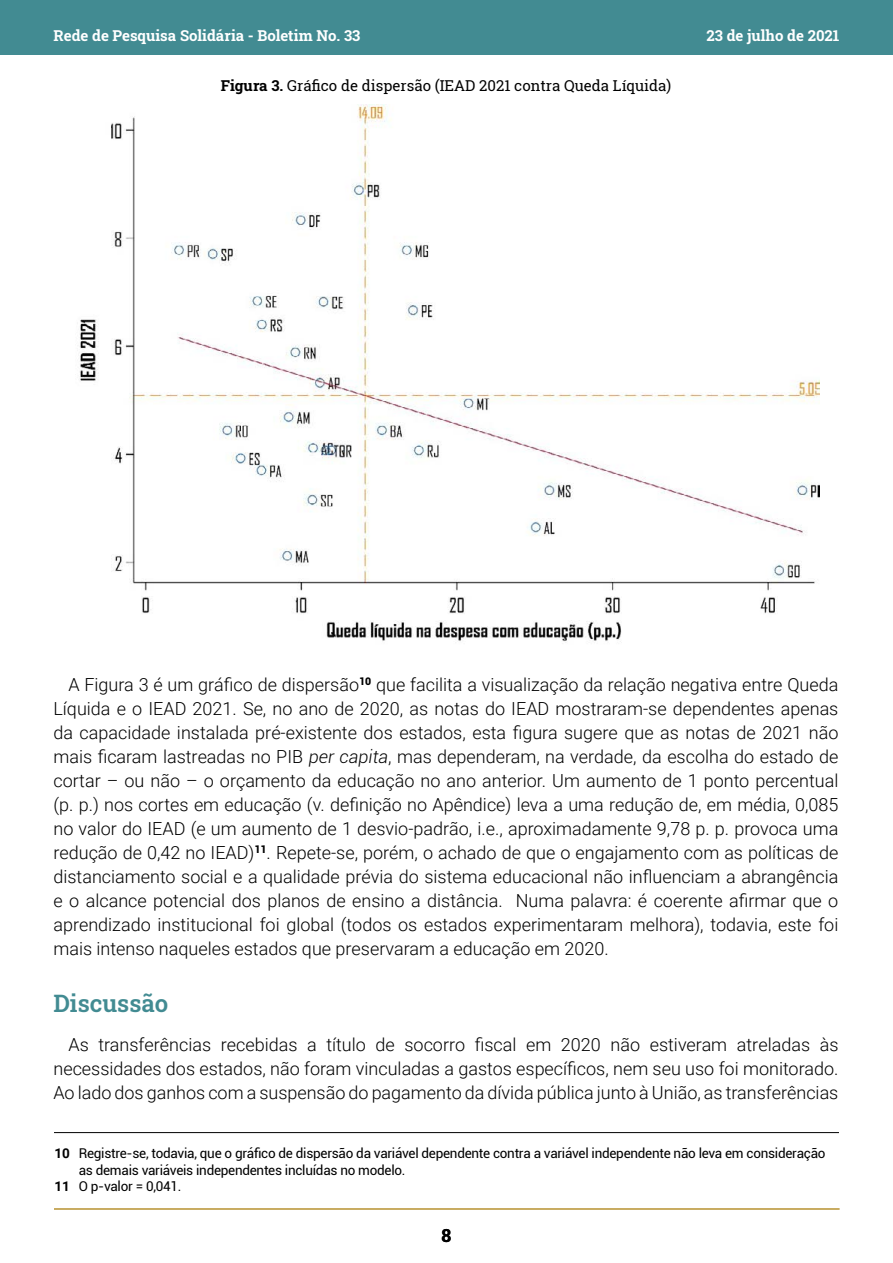
<style>
.page{position:relative;width:893px;height:1263px;background:#fff}
.page>*{position:absolute;margin:0;border:0;box-sizing:border-box;transform-origin:0 0}
.t1{font:600 24px "Roboto Slab";color:#428b92}
.t2{font:300 18px/24px "Roboto";color:#000;text-align:justify}
.t3{font:700 18px "Roboto Slab";color:#000}
.t4{font:15px "Roboto Slab";color:#000}
.t5{font:700 15px "Roboto Slab";color:#fff}
.t6{font:13.5px "Roboto";letter-spacing:-.02em;color:#000}
.s1{font-weight:700}
.s2{font-style:italic}
</style>
<div class="page">
<div style="left:0;top:0;width:893px;height:54px;background:#428b92"></div>
<hr style="left:54px;top:1208px;width:785px;height:1px;background:#b89230">
<img style="left:80px;top:104px;width:739px;height:539px">
<hr style="left:54px;top:1132px;width:785px;height:1px;background:#000">
<p class="t5" style="left:53px;top:25px;width:308px">Rede de Pesquisa Solidária - Boletim No. 33</p>
<p class="t5" style="left:706px;top:25px;width:134px">23 de julho de 2021</p>
<p class="t4" style="left:221px;top:75px;width:452px"><span class="s1">Figura 3.</span> Gráfico de dispersão (IEAD 2021 contra Queda Líquida)</p>
<p class="t2" style="left:53px;top:672px;width:786px;text-indent:15px">A Figura 3 é um gráfico de dispersão<sup>10</sup> que facilita a visualização da relação negativa entre Queda Líquida e o IEAD 2021. Se, no ano de 2020, as notas do IEAD mostraram-se dependentes apenas da capacidade instalada pré-existente dos estados, esta figura sugere que as notas de 2021 não mais ficaram lastreadas no PIB <span class="s2">per capita</span>, mas dependeram, na verdade, da escolha do estado de cortar – ou não – o orçamento da educação no ano anterior. Um aumento de 1 ponto percentual (p. p.) nos cortes em educação (v. definição no Apêndice) leva a uma redução de, em média, 0,085 no valor do IEAD (e um aumento de 1 desvio-padrão, i.e., aproximadamente 9,78 p. p. provoca uma redução de 0,42 no IEAD)<sup>11</sup>. Repete-se, porém, o achado de que o engajamento com as políticas de distanciamento social e a qualidade prévia do sistema educacional não influenciam a abrangência e o alcance potencial dos planos de ensino a distância. Numa palavra: é coerente afirmar que o aprendizado institucional foi global (todos os estados experimentaram melhora), todavia, este foi mais intenso naqueles estados que preservaram a educação em 2020.</p>
<h1 class="t1" style="left:53px;top:987px;width:116px">Discussão</h1>
<p class="t2" style="left:53px;top:1032px;width:786px;text-indent:15px">As transferências recebidas a título de socorro fiscal em 2020 não estiveram atreladas às necessidades dos estados, não foram vinculadas a gastos específicos, nem seu uso foi monitorado.<br>Ao lado dos ganhos com a suspensão do pagamento da dívida pública junto à União, as transferências</p>
<p class="t6" style="left:55px;top:1144px;width:772px"><span class="s1">10</span> Registre-se, todavia, que o gráfico de dispersão da variável dependente contra a variável independente não leva em consideração</p>
<p class="t6" style="left:79px;top:1160px;width:328px">as demais variáveis independentes incluídas no modelo.</p>
<p class="t6" style="left:55px;top:1177px;width:128px"><span class="s1">11</span> O p-valor = 0,041.</p>
<p class="t3" style="left:442px;top:1222px;width:11px">8</p>
</div>
